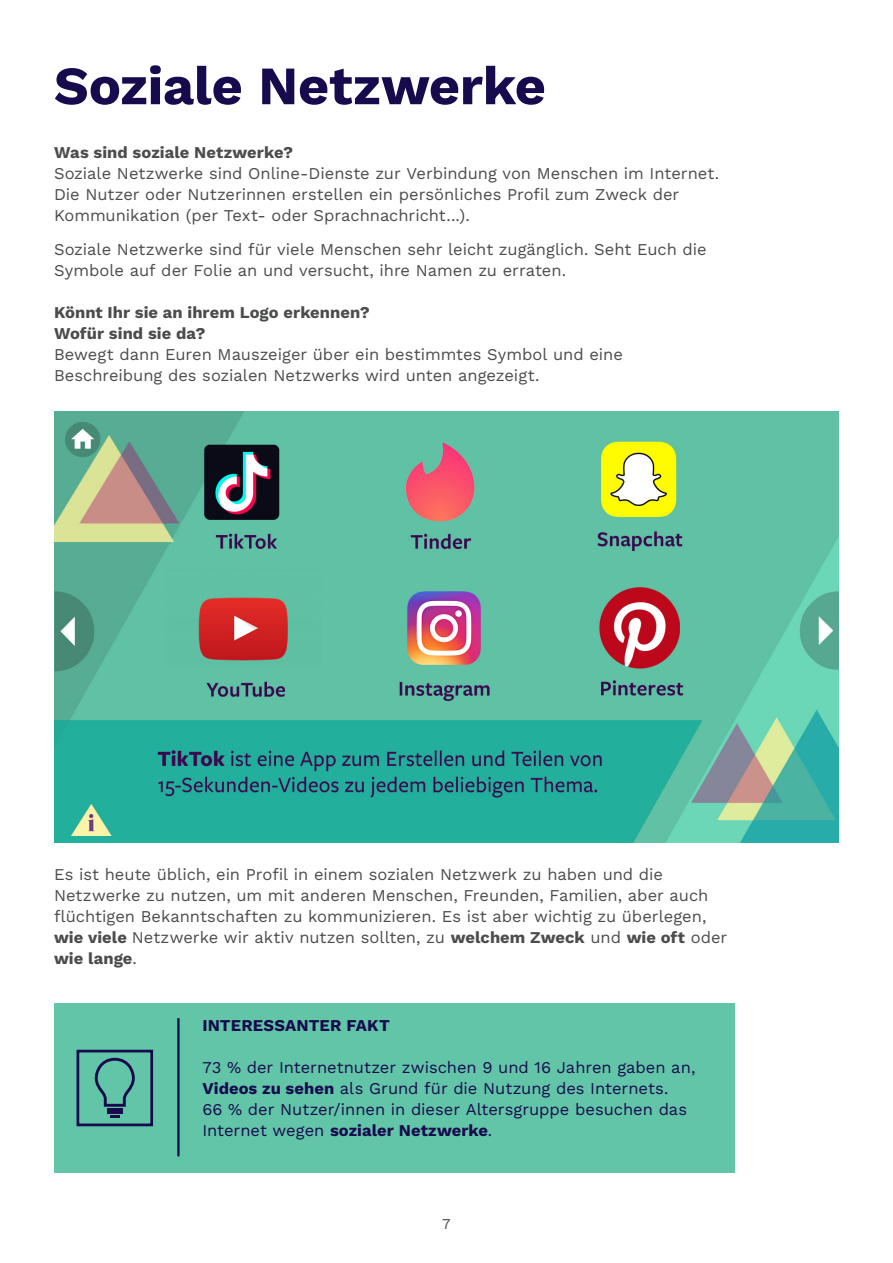
<style>
.page{position:relative;width:893px;height:1263px;background:#fff}
.page>*{position:absolute;margin:0;border:0;box-sizing:border-box;transform-origin:0 0}
.t1{font:700 54px "Work Sans";letter-spacing:-.005em;color:#170b4e}
.t2{font:16.5px/21px "Work Sans";color:#4b4c4d}
.t3{font:16.5px/21px "Work Sans";color:#170b4e}
.t4{font:700 16.5px "Work Sans";letter-spacing:.005em;color:#4b4c4d}
.t5{font:700 16.5px "Work Sans";letter-spacing:.005em;color:#170b4e}
.t6{font:15px "Work Sans";color:#4b4c4d}
.s1{font-weight:700}
</style>
<div class="page">
<img style="left:54px;top:411px;width:785px;height:432px">
<div style="left:54px;top:1003px;width:680px;height:169px;background:#63c5a8"></div>
<div style="left:77px;top:1050px;width:76px;height:76px;border:3px solid #170b4e"></div>
<svg style="left:95px;top:1058px;width:40px;height:60px"></svg>
<hr style="left:177px;top:1018px;width:3px;height:138px;background:#000d4e">
<p class="t1" style="left:54px;top:45px;width:493px">Soziale Netzwerke</p>
<p class="t4" style="left:54px;top:140px;width:241px">Was sind soziale Netzwerke?</p>
<p class="t2" style="left:54px;top:162px;width:667px">Soziale Netzwerke sind Online-Dienste zur Verbindung von Menschen im Internet.<br>Die Nutzer oder Nutzerinnen erstellen ein persönliches Profil zum Zweck der<br>Kommunikation (per Text- oder Sprachnachricht...).</p>
<p class="t2" style="left:54px;top:238px;width:654px">Soziale Netzwerke sind für viele Menschen sehr leicht zugänglich. Seht Euch die<br>Symbole auf der Folie an und versucht, ihre Namen zu erraten.</p>
<p class="t4" style="left:54px;top:299px;width:317px">Könnt Ihr sie an ihrem Logo erkennen?</p>
<p class="t4" style="left:54px;top:320px;width:153px">Wofür sind sie da?</p>
<p class="t2" style="left:54px;top:343px;width:570px">Bewegt dann Euren Mauszeiger über ein bestimmtes Symbol und eine<br>Beschreibung des sozialen Netzwerks wird unten angezeigt.</p>
<p class="t2" style="left:54px;top:863px;width:675px">Es ist heute üblich, ein Profil in einem sozialen Netzwerk zu haben und die Netzwerke zu nutzen, um mit anderen Menschen, Freunden, Familien, aber auch flüchtigen Bekanntschaften zu kommunizieren. Es ist aber wichtig zu überlegen, <span class="s1">wie viele</span> Netzwerke wir aktiv nutzen sollten, zu <span class="s1">welchem Zweck</span> und <span class="s1">wie oft</span> oder <span class="s1">wie lange</span>.</p>
<p class="t5" style="left:202px;top:1013px;width:189px">INTERESSANTER FAKT</p>
<p class="t3" style="left:202px;top:1056px;width:494px">73 % der Internetnutzer zwischen 9 und 16 Jahren gaben an,<br><span class="s1">Videos zu sehen</span> als Grund für die Nutzung des Internets.</p>
<p class="t3" style="left:202px;top:1098px;width:486px">66 % der Nutzer/innen in dieser Altersgruppe besuchen das<br>Internet wegen <span class="s1">sozialer Netzwerke</span>.</p>
<p class="t6" style="left:442px;top:1212px;width:10px">7</p>
</div>
